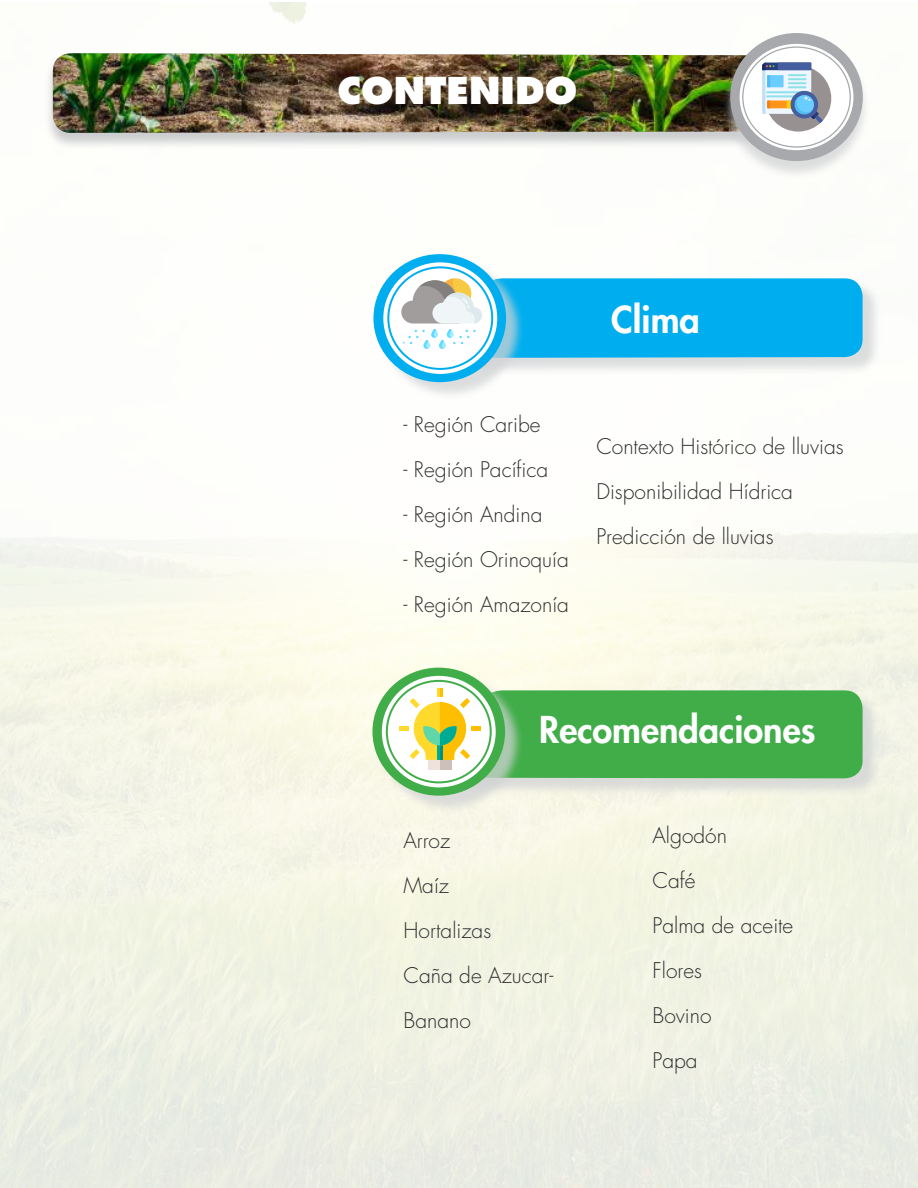
<style>
.page{position:relative;width:918px;height:1188px;background:#fff}
.page>*{position:absolute;margin:0;border:0;box-sizing:border-box;transform-origin:0 0}
.t1{font:800 36px "Futura Std";color:#fff}
.t2{font:800 36px "Futura Std";color:#fff}
.t3{font:300 21px/45px "Futura Std";color:#2e2e2f}
</style>
<div class="page">
<img style="left:0;top:3px;width:918px;height:1185px">
<div style="left:437px;top:693px;width:444px;height:104px;background:#d1d3d4;opacity:.75"></div>
<div style="left:437px;top:281px;width:445px;height:96px;background:#d1d3d4;opacity:.75"></div>
<div style="left:45px;top:55px;width:750px;height:96px;background:#bcbec0;opacity:.75"></div>
<img style="left:53px;top:53px;width:669px;height:80px">
<div style="left:376px;top:256px;width:149px;height:145px;background:#d1d3d4;opacity:.75"></div>
<svg style="left:373px;top:254px;width:133px;height:128px;background:#2fbcf1"></svg>
<div style="left:375px;top:670px;width:149px;height:144px;background:#d1d3d4;opacity:.75"></div>
<svg style="left:372px;top:668px;width:133px;height:128px;background:#65bc6b"></svg>
<div style="left:722px;top:35px;width:149px;height:145px;background:#d1d3d4;opacity:.75"></div>
<svg style="left:730px;top:33px;width:133px;height:128px;background:#b2b4b6"></svg>
<div style="left:743px;top:48px;width:107px;height:98px;background:#fff;border-radius:50%"></div>
<div style="left:765px;top:65px;width:66px;height:67px;background:#989192;border-radius:50%"></div>
<svg style="left:762px;top:63px;width:61px;height:60px"></svg>
<div style="left:740px;top:44px;width:113px;height:106px;border:3px solid #fff;border-radius:50%"></div>
<div style="left:745px;top:49px;width:103px;height:96px;border:3px solid #fff;border-radius:50%"></div>
<div style="left:389px;top:268px;width:102px;height:100px;background:#fff;border-radius:50%"></div>
<svg style="left:401px;top:278px;width:462px;height:80px;background:#30b9eb"></svg>
<div style="left:383px;top:262px;width:114px;height:112px;border:4px solid #fff;border-radius:50%"></div>
<div style="left:391px;top:270px;width:98px;height:96px;border:4px solid #fff;border-radius:50%"></div>
<div style="left:388px;top:682px;width:102px;height:99px;background:#fff;border-radius:50%"></div>
<div style="left:399px;top:726px;width:10px;height:5px;background:#ffda2d"></div>
<svg style="left:410px;top:688px;width:453px;height:90px;background:#63b85e"></svg>
<div style="left:382px;top:676px;width:114px;height:111px;border:4px solid #fff;border-radius:50%"></div>
<div style="left:390px;top:684px;width:98px;height:95px;border:4px solid #fff;border-radius:50%"></div>
<h1 class="t2" style="left:338px;top:67px;width:241px">CONTENIDO</h1>
<h1 class="t1" style="left:611px;top:297px;width:90px">Clima</h1>
<p class="t3" style="left:403px;top:402px;width:139px">- Región Caribe</p>
<p class="t3" style="left:403px;top:447px;width:146px">- Región Pacífica</p>
<p class="t3" style="left:403px;top:492px;width:141px">- Región Andina</p>
<p class="t3" style="left:403px;top:537px;width:167px">- Región Orinoquía</p>
<p class="t3" style="left:403px;top:582px;width:167px">- Región Amazonía</p>
<p class="t3" style="left:596px;top:425px;width:249px">Contexto Histórico de lluvias<br>Disponibilidad Hídrica<br>Predicción de lluvias</p>
<h1 class="t1" style="left:539px;top:707px;width:278px">Recomendaciones</h1>
<p class="t3" style="left:403px;top:818px;width:151px">Arroz<br>Maíz<br>Hortalizas<br>Caña de Azucar-<br>Banano</p>
<p class="t3" style="left:653px;top:813px;width:142px">Algodón<br>Café<br>Palma de aceite<br>Flores<br>Bovino<br>Papa</p>
</div>
